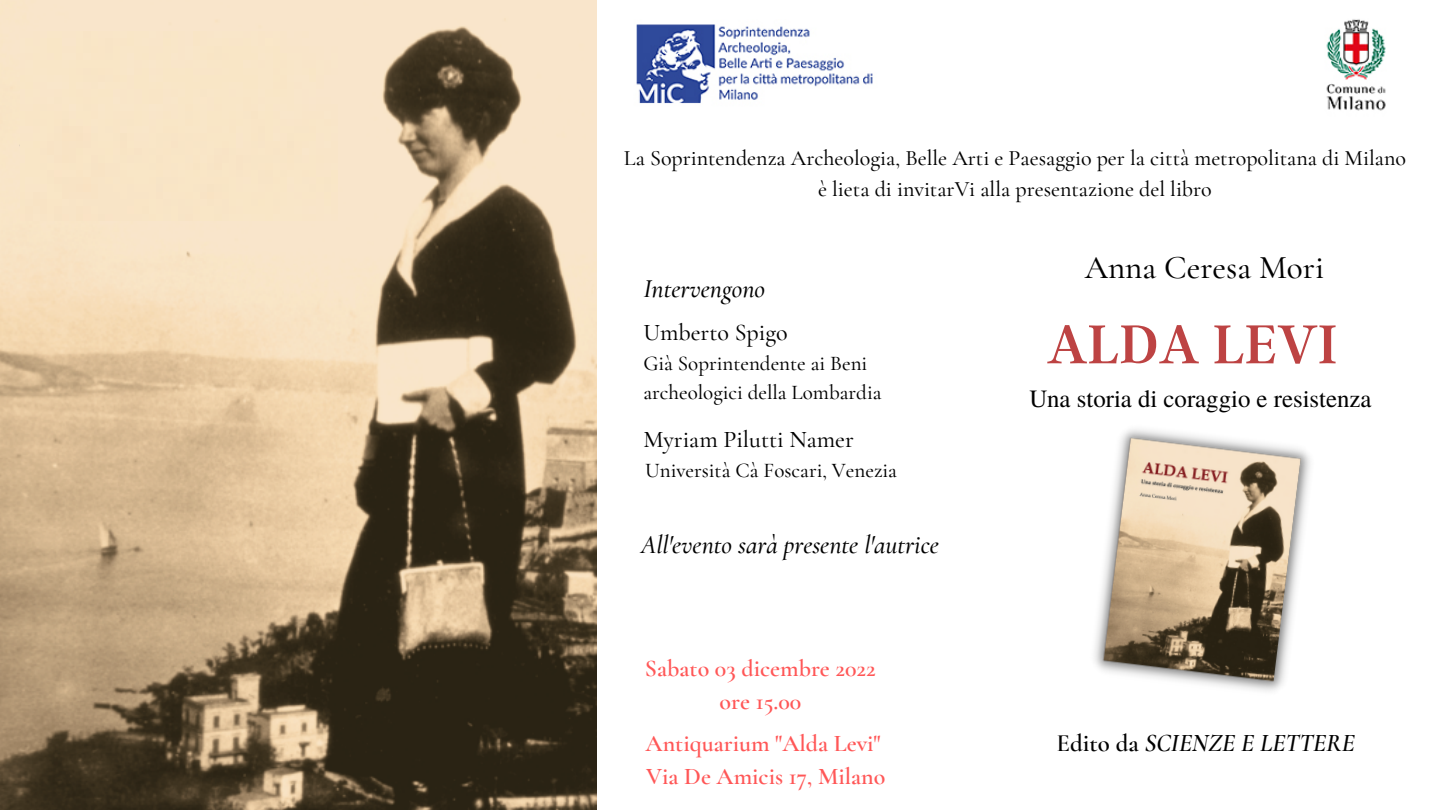
<style>
.page{position:relative;width:1440px;height:810px;background:#fff}
.page>*{position:absolute;margin:0;border:0;box-sizing:border-box;transform-origin:0 0}
.t1{font:61.1px "Argent CF";color:#bd4343}
.t2{font:500 33.2px "Cormorant Garamond";color:#000}
.t3{font:italic 500 26px "Cormorant Garamond";color:#000}
.t4{font:italic 600 24.9px "Cormorant Garamond";color:#000}
.t5{font:24.8px "Te X Gyre Termes";color:#000}
.t6{font:600 24px/33px "Cormorant Garamond";color:#ff5757;text-align:center}
.t7{font:500 24px "Cormorant Garamond";color:#000}
.t8{font:500 22px/30.1px "Cormorant Garamond";color:#000;text-align:center}
.t9{font:500 21px/29px "Cormorant Garamond";color:#000}
.s1{font-style:normal}
</style>
<div class="page">
<img style="left:0;top:0;width:597px;height:810px">
<img style="left:636px;top:24px;width:237px;height:80px">
<img style="left:1326px;top:19px;width:60px;height:92px">
<img style="left:1094px;top:429px;width:216px;height:262px">
<div style="left:21px;top:32px;width:316px;height:189px;background:#f9e5c6"></div>
<p class="t8" style="left:624px;top:143px;width:783px">La Soprintendenza Archeologia, Belle Arti e Paesaggio per la città metropolitana di Milano è lieta di invitarVi alla presentazione del libro</p>
<p class="t3" style="left:643px;top:273px;width:123px">Intervengono</p>
<p class="t7" style="left:643px;top:317px;width:146px">Umberto Spigo</p>
<p class="t9" style="left:643px;top:349px;width:240px">Già Soprintendente ai Beni archeologici della Lombardia</p>
<p class="t7" style="left:643px;top:425px;width:212px">Myriam Pilutti Namer</p>
<p class="t9" style="left:645px;top:456px;width:253px">Università Cà Foscari, Venezia</p>
<p class="t3" style="left:641px;top:529px;width:300px">All'evento sarà presente l'autrice</p>
<p class="t6" style="left:645px;top:652px;width:233px">Sabato 03 dicembre 2022 ore 15.00</p>
<p class="t6" style="left:646px;top:726px;width:241px;text-align:left">Antiquarium "Alda Levi"<br>Via De Amicis 17, Milano</p>
<h2 class="t2" style="left:1085px;top:247px;width:241px">Anna Ceresa Mori</h2>
<h1 class="t1" style="left:1047px;top:304px;width:292px">ALDA LEVI</h1>
<p class="t5" style="left:1029px;top:381px;width:344px">Una storia di coraggio e resistenza</p>
<p class="t4" style="left:1056px;top:728px;width:300px"><span class="s1">Edito da</span> SCIENZE E LETTERE</p>
</div>
